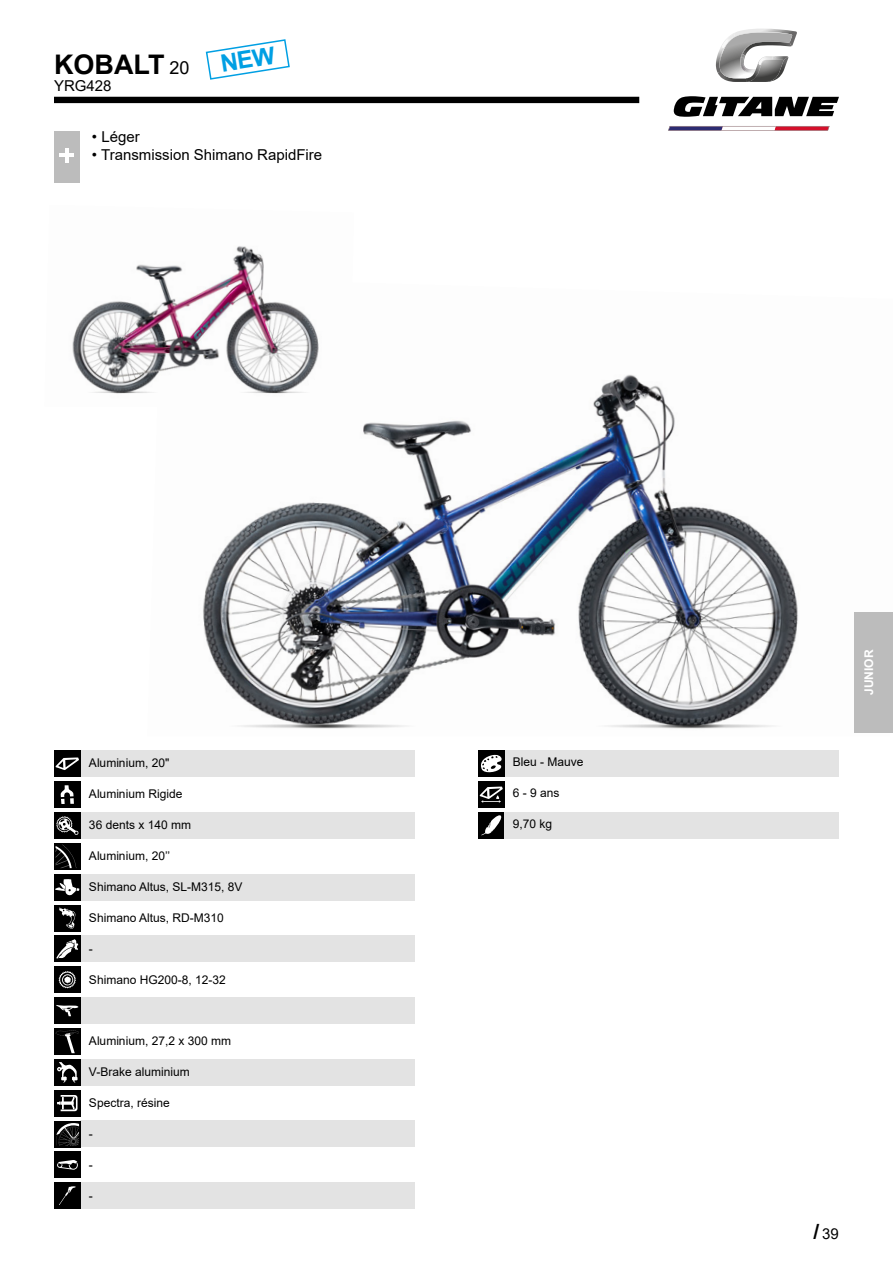
<style>
.page{position:relative;width:893px;height:1263px;background:#fff}
.page>*{position:absolute;margin:0;border:0;box-sizing:border-box;transform-origin:0 0}
.t1{font:700 27px "Arial";color:#000}
.t2{font:15px "Arial";color:#000}
.Peugeot_Specs_1{font:12px "Arial";color:#000}
.t3{font:700 12px "Arial";color:#fff}
.s1{font-weight:400;font-size:18px}
.s2{font-weight:700;font-size:21px}
</style>
<div class="page">
<img style="left:203px;top:374px;width:690px;height:359px">
<img style="left:72px;top:246px;width:282px;height:161px">
<img style="left:203px;top:718px;width:243px;height:14px">
<img style="left:566px;top:718px;width:248px;height:14px">
<img style="left:226px;top:389px;width:96px;height:6px">
<img style="left:74px;top:389px;width:96px;height:6px">
<div style="left:81px;top:750px;width:334px;height:27px;background:#e3e3e3"></div>
<div style="left:81px;top:812px;width:334px;height:27px;background:#e3e3e3"></div>
<div style="left:81px;top:935px;width:334px;height:27px;background:#e3e3e3"></div>
<div style="left:81px;top:997px;width:334px;height:27px;background:#e3e3e3"></div>
<div style="left:81px;top:1059px;width:334px;height:26px;background:#e3e3e3"></div>
<div style="left:81px;top:1121px;width:334px;height:26px;background:#e3e3e3"></div>
<div style="left:81px;top:1182px;width:334px;height:27px;background:#e3e3e3"></div>
<div style="left:505px;top:750px;width:334px;height:27px;background:#e3e3e3"></div>
<div style="left:81px;top:874px;width:334px;height:26px;background:#e3e3e3"></div>
<div style="left:54px;top:131px;width:25px;height:52px;background:#bcbcbc"></div>
<hr style="left:65px;top:148px;width:3px;height:14px;background:#fff">
<hr style="left:59px;top:153px;width:15px;height:4px;background:#fff">
<div style="left:54px;top:1028px;width:27px;height:27px;background:#000"></div>
<svg style="left:56px;top:1031px;width:23px;height:22px"></svg>
<div style="left:478px;top:750px;width:27px;height:27px;background:#000"></div>
<svg style="left:481px;top:754px;width:21px;height:19px"></svg>
<div style="left:54px;top:1121px;width:27px;height:26px;background:#000"></div>
<svg style="left:56px;top:1123px;width:23px;height:23px"></svg>
<div style="left:54px;top:1182px;width:27px;height:27px;background:#000"></div>
<svg style="left:59px;top:1186px;width:17px;height:19px"></svg>
<div style="left:54px;top:1151px;width:27px;height:27px;background:#000"></div>
<svg style="left:57px;top:1160px;width:21px;height:10px"></svg>
<div style="left:478px;top:781px;width:27px;height:27px;background:#000"></div>
<svg style="left:480px;top:787px;width:23px;height:16px"></svg>
<div style="left:54px;top:750px;width:27px;height:27px;background:#000"></div>
<svg style="left:56px;top:757px;width:23px;height:13px"></svg>
<div style="left:54px;top:781px;width:27px;height:27px;background:#000"></div>
<svg style="left:61px;top:785px;width:13px;height:19px"></svg>
<div style="left:54px;top:966px;width:27px;height:27px;background:#000"></div>
<svg style="left:59px;top:971px;width:17px;height:17px"></svg>
<div style="left:54px;top:997px;width:27px;height:27px;background:#000"></div>
<svg style="left:56px;top:1005px;width:22px;height:11px"></svg>
<div style="left:54px;top:843px;width:27px;height:27px;background:#000"></div>
<svg style="left:56px;top:845px;width:20px;height:23px"></svg>
<div style="left:54px;top:905px;width:27px;height:26px;background:#000"></div>
<svg style="left:59px;top:907px;width:16px;height:22px"></svg>
<div style="left:54px;top:874px;width:27px;height:26px;background:#000"></div>
<svg style="left:55px;top:879px;width:24px;height:17px"></svg>
<div style="left:54px;top:935px;width:27px;height:27px;background:#000"></div>
<svg style="left:56px;top:939px;width:22px;height:19px"></svg>
<div style="left:54px;top:812px;width:27px;height:27px;background:#000"></div>
<svg style="left:56px;top:816px;width:23px;height:19px"></svg>
<div style="left:54px;top:1059px;width:27px;height:27px;background:#000"></div>
<svg style="left:57px;top:1062px;width:21px;height:21px"></svg>
<div style="left:54px;top:1090px;width:27px;height:26px;background:#000"></div>
<svg style="left:57px;top:1095px;width:21px;height:16px"></svg>
<div style="left:478px;top:812px;width:27px;height:27px;background:#000"></div>
<svg style="left:481px;top:815px;width:20px;height:20px"></svg>
<div style="left:505px;top:812px;width:334px;height:27px;background:#e3e3e3"></div>
<div style="left:54px;top:97px;width:585px;height:6px;background:#000"></div>
<svg style="left:674px;top:96px;width:165px;height:21px"></svg>
<svg style="left:668px;top:126px;width:162px;height:5px"></svg>
<svg style="left:715px;top:29px;width:82px;height:53px"></svg>
<div style="left:855px;top:612px;width:38px;height:120px;background:#bcbcbc"></div>
<svg style="left:205px;top:39px;width:85px;height:41px"></svg>
<p class="t1" style="left:54px;top:45px;width:137px">KOBALT <span class="s1">20</span></p>
<p class="t2" style="left:54px;top:75px;width:59px">YRG428</p>
<p class="t2" style="left:92px;top:126px;width:49px">• Léger</p>
<p class="t2" style="left:92px;top:144px;width:232px">• Transmission Shimano RapidFire</p>
<p class="Peugeot_Specs_1" style="left:89px;top:755px;width:82px">Aluminium, 20"</p>
<p class="Peugeot_Specs_1" style="left:89px;top:786px;width:95px">Aluminium Rigide</p>
<p class="Peugeot_Specs_1" style="left:89px;top:816px;width:104px">36 dents x 140 mm</p>
<p class="Peugeot_Specs_1" style="left:89px;top:847px;width:83px">Aluminium, 20’’</p>
<p class="Peugeot_Specs_1" style="left:89px;top:878px;width:155px">Shimano Altus, SL-M315, 8V</p>
<p class="Peugeot_Specs_1" style="left:89px;top:909px;width:136px">Shimano Altus, RD-M310</p>
<p class="Peugeot_Specs_1" style="left:89px;top:940px;width:5px">-</p>
<p class="Peugeot_Specs_1" style="left:89px;top:971px;width:138px">Shimano HG200-8, 12-32</p>
<p class="Peugeot_Specs_1" style="left:89px;top:1033px;width:144px">Aluminium, 27,2 x 300 mm</p>
<p class="Peugeot_Specs_1" style="left:89px;top:1064px;width:102px">V-Brake aluminium</p>
<p class="Peugeot_Specs_1" style="left:89px;top:1095px;width:82px">Spectra, résine</p>
<p class="Peugeot_Specs_1" style="left:89px;top:1125px;width:5px">-</p>
<p class="Peugeot_Specs_1" style="left:89px;top:1156px;width:5px">-</p>
<p class="Peugeot_Specs_1" style="left:89px;top:1187px;width:5px">-</p>
<p class="Peugeot_Specs_1" style="left:513px;top:754px;width:72px">Bleu - Mauve</p>
<p class="Peugeot_Specs_1" style="left:513px;top:785px;width:48px">6 - 9 ans</p>
<p class="Peugeot_Specs_1" style="left:513px;top:815px;width:41px">9,70 kg</p>
<p class="t3" style="left:861px;top:695px;width:47px;rotate:-90deg">JUNIOR</p>
<p class="t2" style="left:813px;top:1223px;width:27px"><span class="s2">/</span>39</p>
</div>
